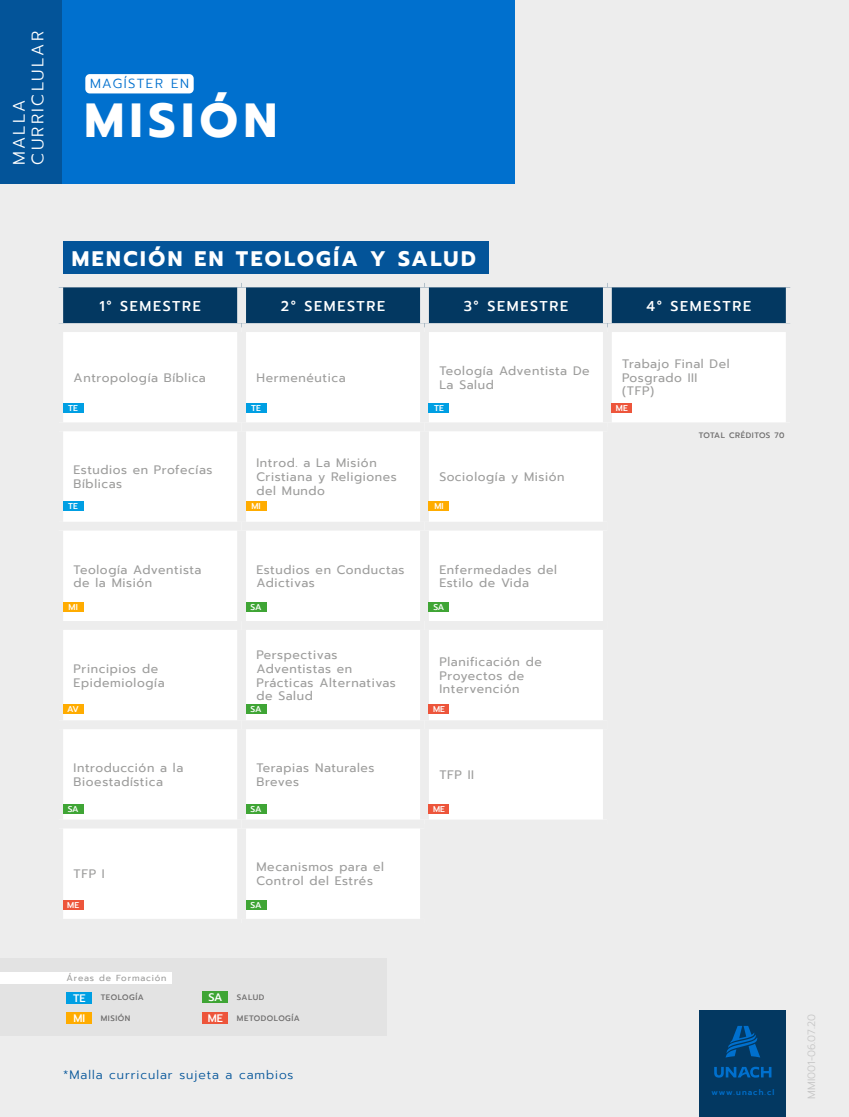
<style>
.page{position:relative;width:849px;height:1117px;background:#fff}
.page>*{position:absolute;margin:0;border:0;box-sizing:border-box;transform-origin:0 0}
.t1{font:700 47.77px "Prompt";letter-spacing:.12em;color:#fff}
.t2{font:700 21px "Prompt";letter-spacing:.12em;color:#fff}
.t3{font:300 16.62px/18.6px "Prompt";letter-spacing:.14em;color:#fff}
.t4{font:500 14.17px "Prompt";letter-spacing:.12em;color:#fff}
.t5{font:300 13.12px "Prompt";letter-spacing:.12em;color:#0070ce}
.t6{font:12.25px/13.7px "Prompt";letter-spacing:.05em;color:#9d9d9c}
.t7{font:300 12.25px "Prompt";letter-spacing:.08em;color:#035499}
.t8{font:500 10.85px/19.9px "Prompt";color:#fff}
.t9{font:300 10.5px "Prompt";color:#c6c6c6}
.t10{font:8.75px "Prompt";letter-spacing:.1em;color:#9d9d9c}
.t11{font:500 8.4px "Prompt";color:#fff}
.t12{font:500 7.88px "Prompt";letter-spacing:.07em;color:#706f6f}
.t13{font:500 7.88px "Prompt";letter-spacing:.125em;color:#0070ce}
</style>
<div class="page">
<div style="left:0;top:0;width:848px;height:1116px;background:#ededed"></div>
<div style="left:60px;top:0;width:455px;height:184px;background:#0070ce"></div>
<div style="left:0;top:0;width:62px;height:184px;background:#035499"></div>
<div style="left:85px;top:74px;width:109px;height:19px;background:#fff;border-radius:4px"></div>
<div style="left:0;top:957px;width:387px;height:78px;background:#e3e3e3"></div>
<div style="left:66px;top:991px;width:26px;height:12px;background:#009fe3"></div>
<div style="left:66px;top:1011px;width:26px;height:12px;background:#ffac00"></div>
<div style="left:202px;top:990px;width:26px;height:12px;background:#3fa535"></div>
<div style="left:202px;top:1011px;width:26px;height:12px;background:#ed553b"></div>
<div style="left:0;top:971px;width:171px;height:12px;background:#fff"></div>
<div style="left:699px;top:1010px;width:86px;height:106px;background:#033861"></div>
<svg style="left:725px;top:1025px;width:35px;height:32px"></svg>
<svg style="left:714px;top:1066px;width:57px;height:11px"></svg>
<div style="left:63px;top:241px;width:426px;height:33px;background:#035499"></div>
<div style="left:63px;top:287px;width:722px;height:36px;background:#033861"></div>
<svg style="left:63px;top:332px;width:722px;height:586px;fill:#fff"></svg>
<div style="left:237px;top:287px;width:9px;height:36px;background:#ededed"></div>
<div style="left:420px;top:287px;width:9px;height:36px;background:#ededed"></div>
<div style="left:602px;top:287px;width:9px;height:36px;background:#ededed"></div>
<div style="left:54px;top:422px;width:187px;height:9px;background:#ededed"></div>
<div style="left:241px;top:422px;width:183px;height:9px;background:#ededed"></div>
<div style="left:237px;top:431px;width:9px;height:90px;background:#ededed"></div>
<div style="left:420px;top:431px;width:9px;height:90px;background:#ededed"></div>
<div style="left:54px;top:521px;width:187px;height:9px;background:#ededed"></div>
<div style="left:241px;top:521px;width:183px;height:9px;background:#ededed"></div>
<div style="left:237px;top:530px;width:9px;height:91px;background:#ededed"></div>
<div style="left:424px;top:521px;width:183px;height:9px;background:#ededed"></div>
<div style="left:420px;top:530px;width:9px;height:91px;background:#ededed"></div>
<div style="left:54px;top:621px;width:187px;height:8px;background:#ededed"></div>
<div style="left:241px;top:621px;width:183px;height:8px;background:#ededed"></div>
<div style="left:237px;top:629px;width:9px;height:91px;background:#ededed"></div>
<div style="left:424px;top:621px;width:183px;height:8px;background:#ededed"></div>
<div style="left:420px;top:629px;width:9px;height:91px;background:#ededed"></div>
<div style="left:54px;top:720px;width:187px;height:9px;background:#ededed"></div>
<div style="left:424px;top:720px;width:183px;height:9px;background:#ededed"></div>
<div style="left:602px;top:729px;width:9px;height:90px;background:#ededed"></div>
<div style="left:54px;top:819px;width:187px;height:9px;background:#ededed"></div>
<div style="left:237px;top:332px;width:9px;height:90px;background:#ededed"></div>
<div style="left:420px;top:332px;width:9px;height:90px;background:#ededed"></div>
<div style="left:602px;top:332px;width:9px;height:90px;background:#ededed"></div>
<div style="left:424px;top:422px;width:183px;height:9px;background:#ededed"></div>
<div style="left:607px;top:422px;width:187px;height:9px;background:#ededed"></div>
<div style="left:602px;top:431px;width:9px;height:90px;background:#ededed"></div>
<div style="left:607px;top:521px;width:187px;height:9px;background:#ededed"></div>
<div style="left:602px;top:530px;width:9px;height:91px;background:#ededed"></div>
<div style="left:607px;top:621px;width:187px;height:8px;background:#ededed"></div>
<div style="left:602px;top:629px;width:9px;height:91px;background:#ededed"></div>
<div style="left:607px;top:720px;width:187px;height:9px;background:#ededed"></div>
<div style="left:241px;top:720px;width:183px;height:9px;background:#ededed"></div>
<div style="left:237px;top:729px;width:9px;height:90px;background:#ededed"></div>
<div style="left:420px;top:729px;width:9px;height:90px;background:#ededed"></div>
<div style="left:241px;top:819px;width:183px;height:9px;background:#ededed"></div>
<div style="left:237px;top:828px;width:9px;height:90px;background:#ededed"></div>
<div style="left:424px;top:819px;width:183px;height:9px;background:#ededed"></div>
<div style="left:420px;top:828px;width:9px;height:90px;background:#ededed"></div>
<div style="left:607px;top:819px;width:187px;height:9px;background:#ededed"></div>
<div style="left:602px;top:828px;width:9px;height:90px;background:#ededed"></div>
<div style="left:63px;top:403px;width:20px;height:10px;background:#009fe3"></div>
<div style="left:63px;top:501px;width:20px;height:9px;background:#009fe3"></div>
<div style="left:246px;top:403px;width:20px;height:10px;background:#009fe3"></div>
<div style="left:429px;top:403px;width:20px;height:10px;background:#009fe3"></div>
<div style="left:63px;top:602px;width:20px;height:10px;background:#ffac00"></div>
<div style="left:246px;top:501px;width:20px;height:9px;background:#ffac00"></div>
<div style="left:63px;top:704px;width:20px;height:9px;background:#ffac00"></div>
<div style="left:429px;top:501px;width:20px;height:9px;background:#ffac00"></div>
<div style="left:63px;top:804px;width:20px;height:9px;background:#3fa535"></div>
<div style="left:63px;top:899px;width:20px;height:10px;background:#ed553b"></div>
<div style="left:429px;top:704px;width:20px;height:9px;background:#ed553b"></div>
<div style="left:429px;top:804px;width:20px;height:9px;background:#ed553b"></div>
<div style="left:611px;top:403px;width:20px;height:10px;background:#ed553b"></div>
<div style="left:246px;top:804px;width:20px;height:9px;background:#3fa535"></div>
<div style="left:246px;top:899px;width:20px;height:10px;background:#3fa535"></div>
<div style="left:246px;top:704px;width:20px;height:9px;background:#3fa535"></div>
<div style="left:246px;top:602px;width:20px;height:10px;background:#3fa535"></div>
<div style="left:429px;top:602px;width:20px;height:10px;background:#3fa535"></div>
<h3 class="t3" style="left:10px;top:165px;width:135px;rotate:-90deg">MALLA<br>CURRICLULAR</h3>
<p class="t5" style="left:90px;top:75px;width:100px">MAGÍSTER EN</p>
<h1 class="t1" style="left:84px;top:85px;width:194px">MISIÓN</h1>
<h2 class="t2" style="left:72px;top:243px;width:405px">MENCIÓN EN TEOLOGÍA Y SALUD</h2>
<p class="t4" style="left:99px;top:295px;width:103px">1° SEMESTRE</p>
<p class="t4" style="left:281px;top:295px;width:106px">2° SEMESTRE</p>
<p class="t4" style="left:463px;top:295px;width:106px">3° SEMESTRE</p>
<p class="t4" style="left:646px;top:295px;width:106px">4° SEMESTRE</p>
<p class="t6" style="left:74px;top:370px;width:134px">Antropología Bíblica</p>
<p class="t6" style="left:256px;top:370px;width:91px">Hermenéutica</p>
<p class="t6" style="left:439px;top:364px;width:152px">Teología Adventista De<br>La Salud</p>
<p class="t6" style="left:622px;top:357px;width:109px">Trabajo Final Del<br>Posgrado III (TFP)</p>
<p class="t11" style="left:68px;top:402px;width:11px">TE</p>
<p class="t11" style="left:251px;top:402px;width:11px">TE</p>
<p class="t11" style="left:434px;top:402px;width:11px">TE</p>
<p class="t6" style="left:74px;top:463px;width:140px">Estudios en Profecías<br>Bíblicas</p>
<p class="t6" style="left:256px;top:456px;width:142px">Introd. a La Misión<br>Cristiana y Religiones del Mundo</p>
<p class="t11" style="left:68px;top:499px;width:11px">TE</p>
<p class="t11" style="left:251px;top:499px;width:11px">MI</p>
<p class="t6" style="left:439px;top:470px;width:127px">Sociología y Misión</p>
<p class="t11" style="left:434px;top:499px;width:11px">MI</p>
<p class="t6" style="left:74px;top:562px;width:129px">Teología Adventista de la Misión</p>
<p class="t6" style="left:256px;top:562px;width:150px">Estudios en Conductas<br>Adictivas</p>
<p class="t6" style="left:439px;top:562px;width:119px">Enfermedades del<br>Estilo de Vida</p>
<p class="t11" style="left:69px;top:601px;width:11px">MI</p>
<p class="t6" style="left:74px;top:661px;width:92px">Principios de<br>Epidemiología</p>
<p class="t11" style="left:67px;top:703px;width:13px">AV</p>
<p class="t11" style="left:250px;top:601px;width:12px">SA</p>
<p class="t11" style="left:433px;top:601px;width:12px">SA</p>
<p class="t6" style="left:256px;top:648px;width:141px">Perspectivas<br>Adventistas en<br>Prácticas Alternativas de Salud</p>
<p class="t6" style="left:439px;top:654px;width:104px">Planificación de<br>Proyectos de<br>Intervención</p>
<p class="t11" style="left:250px;top:703px;width:12px">SA</p>
<p class="t11" style="left:433px;top:703px;width:13px">ME</p>
<p class="t6" style="left:74px;top:760px;width:111px">Introducción a la<br>Bioestadística</p>
<p class="t6" style="left:256px;top:760px;width:119px">Terapias Naturales<br>Breves</p>
<p class="t6" style="left:439px;top:767px;width:36px">TFP II</p>
<p class="t11" style="left:68px;top:803px;width:12px">SA</p>
<p class="t11" style="left:250px;top:803px;width:12px">SA</p>
<p class="t6" style="left:74px;top:867px;width:33px">TFP I</p>
<p class="t6" style="left:256px;top:860px;width:129px">Mecanismos para el<br>Control del Estrés</p>
<p class="t11" style="left:67px;top:898px;width:13px">ME</p>
<p class="t11" style="left:250px;top:898px;width:12px">SA</p>
<p class="t11" style="left:433px;top:803px;width:13px">ME</p>
<p class="t11" style="left:615px;top:402px;width:13px">ME</p>
<p class="t12" style="left:698px;top:429px;width:87px">TOTAL CRÉDITOS 70</p>
<p class="t10" style="left:66px;top:971px;width:101px">Áreas de Formación</p>
<p class="t12" style="left:101px;top:990px;width:45px">TEOLOGÍA</p>
<p class="t12" style="left:101px;top:1012px;width:31px">MISIÓN</p>
<p class="t8" style="left:73px;top:988px;width:14px">TE<br>MI</p>
<p class="t8" style="left:208px;top:986px;width:17px;line-height:21.3px">SA<br>ME</p>
<p class="t12" style="left:237px;top:990px;width:29px">SALUD</p>
<p class="t12" style="left:237px;top:1012px;width:65px">METODOLOGÍA</p>
<p class="t7" style="left:63px;top:1065px;width:232px">*Malla curricular sujeta a cambios</p>
<p class="t13" style="left:711px;top:1086px;width:64px">www.unach.cl</p>
<p class="t9" style="left:804px;top:1098px;width:86px;rotate:-90deg">MMI001-06.07.20</p>
</div>
